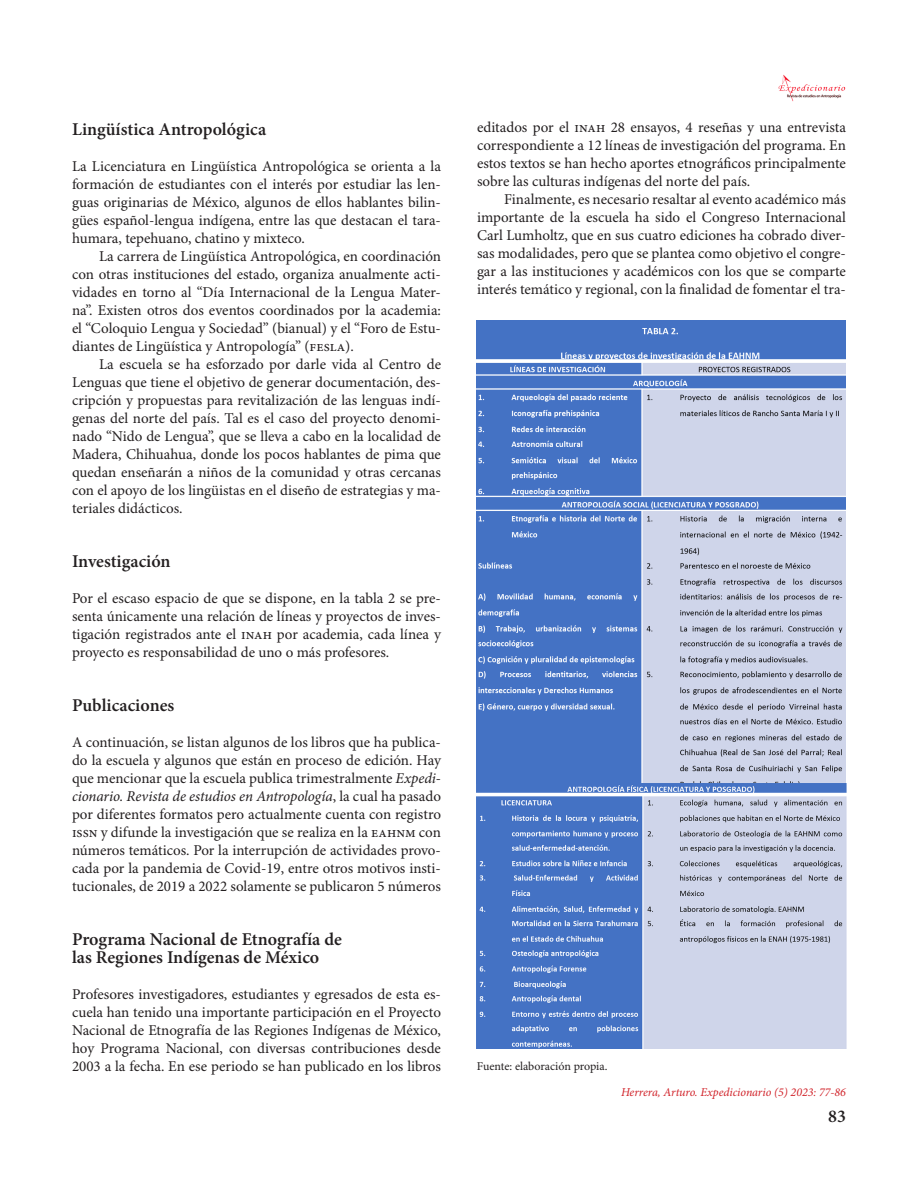
<style>
.page{position:relative;width:918px;height:1188px;background:#fff}
.page>*{position:absolute;margin:0;border:0;box-sizing:border-box;transform-origin:0 0}
.Sub_título_2{font:600 18px "Minion Pro";color:#231f20}
.ss{font:15px/18px "Minion Pro";color:#231f20;text-align:justify}
.Texto_con_sangría{font:15px/18px "Minion Pro";color:#231f20;text-align:justify}
.Pie_de_foto{font:italic 12px "Minion Pro";letter-spacing:-.005em;color:#d1232a}
.Pie_de_foto-2{font:12px "Minion Pro";letter-spacing:-.005em;color:#231f20}
.s1{font-style:italic}
</style>
<div class="page">
<img style="left:778px;top:74px;width:68px;height:27px">
<img style="left:477px;top:321px;width:369px;height:727px">
<p class="Sub_título_2" style="left:72px;top:116px;width:196px">Lingüística Antropológica</p>
<p class="ss" style="left:72px;top:157px;width:371px">La Licenciatura en Lingüística Antropológica se orienta a la formación de estudiantes con el interés por estudiar las len&shy;guas originarias de México, algunos de ellos hablantes bilin&shy;gües español-lengua indígena, entre las que destacan el tara&shy;humara, tepehuano, chatino y mixteco.</p>
<p class="Texto_con_sangría" style="left:72px;top:247px;width:371px;text-indent:27px">La carrera de Lingüística Antropológica, en coordinación con otras instituciones del estado, organiza anualmente acti&shy;vidades en torno al “Día Internacional de la Lengua Mater&shy;na”. Existen otros dos eventos coordinados por la academia: el “Coloquio Lengua y Sociedad” (bianual) y el “Foro de Estu&shy;diantes de Lingüística y Antropología” (FESLA).</p>
<p class="Texto_con_sangría" style="left:72px;top:355px;width:371px;text-indent:27px">La escuela se ha esforzado por darle vida al Centro de Lenguas que tiene el objetivo de generar documentación, des&shy;cripción y propuestas para revitalización de las lenguas indí&shy;genas del norte del país. Tal es el caso del proyecto denomi&shy;nado “Nido de Lengua”, que se lleva a cabo en la localidad de Madera, Chihuahua, donde los pocos hablantes de pima que quedan enseñarán a niños de la comunidad y otras cercanas con el apoyo de los lingüistas en el diseño de estrategias y ma&shy;teriales didácticos.</p>
<p class="Sub_título_2" style="left:72px;top:548px;width:100px">Investigación</p>
<p class="ss" style="left:72px;top:589px;width:371px">Por el escaso espacio de que se dispone, en la tabla 2 se pre&shy;senta únicamente una relación de líneas y proyectos de inves&shy;tigación registrados ante el INAH por academia, cada línea y proyecto es responsabilidad de uno o más profesores.</p>
<p class="Sub_título_2" style="left:72px;top:692px;width:104px">Publicaciones</p>
<p class="ss" style="left:72px;top:733px;width:371px">A continuación, se listan algunos de los libros que ha publica&shy;do la escuela y algunos que están en proceso de edición. Hay que mencionar que la escuela publica trimestralmente <span class="s1">Expedi&shy;cionario. Revista de estudios en Antropología</span>, la cual ha pasado por diferentes formatos pero actualmente cuenta con registro ISSN y difunde la investigación que se realiza en la EAHNM con números temáticos. Por la interrupción de actividades provo&shy;cada por la pandemia de Covid-19, entre otros motivos insti&shy;tucionales, de 2019 a 2022 solamente se publicaron 5 números</p>
<p class="Sub_título_2" style="left:72px;top:926px;width:272px">Programa Nacional de Etnografía de</p>
<p class="Sub_título_2" style="left:72px;top:944px;width:249px">las Regiones Indígenas de México</p>
<p class="ss" style="left:72px;top:985px;width:371px">Profesores investigadores, estudiantes y egresados de esta es&shy;cuela han tenido una importante participación en el Proyecto Nacional de Etnografía de las Regiones Indígenas de México, hoy Programa Nacional, con diversas contribuciones desde 2003 a la fecha. En ese periodo se han publicado en los libros</p>
<p class="ss" style="left:477px;top:119px;width:371px">editados por el INAH 28 ensayos, 4 reseñas y una entrevista correspondiente a 12 líneas de investigación del programa. En estos textos se han hecho aportes etnográficos principalmente sobre las culturas indígenas del norte del país.</p>
<p class="Texto_con_sangría" style="left:477px;top:191px;width:371px;text-indent:27px">Finalmente, es necesario resaltar al evento académico más importante de la escuela ha sido el Congreso Internacional Carl Lumholtz, que en sus cuatro ediciones ha cobrado diver&shy;sas modalidades, pero que se plantea como objetivo el congre&shy;gar a las instituciones y académicos con los que se comparte interés temático y regional, con la finalidad de fomentar el tra-</p>
<p class="Pie_de_foto-2" style="left:477px;top:1059px;width:132px">Fuente: elaboración propia.</p>
<p class="Pie_de_foto" style="left:621px;top:1084px;width:226px">Herrera, Arturo. Expedicionario (5) 2023: 77-86</p>
<p class="Sub_título_2" style="left:828px;top:1104px;width:19px">83</p>
</div>
